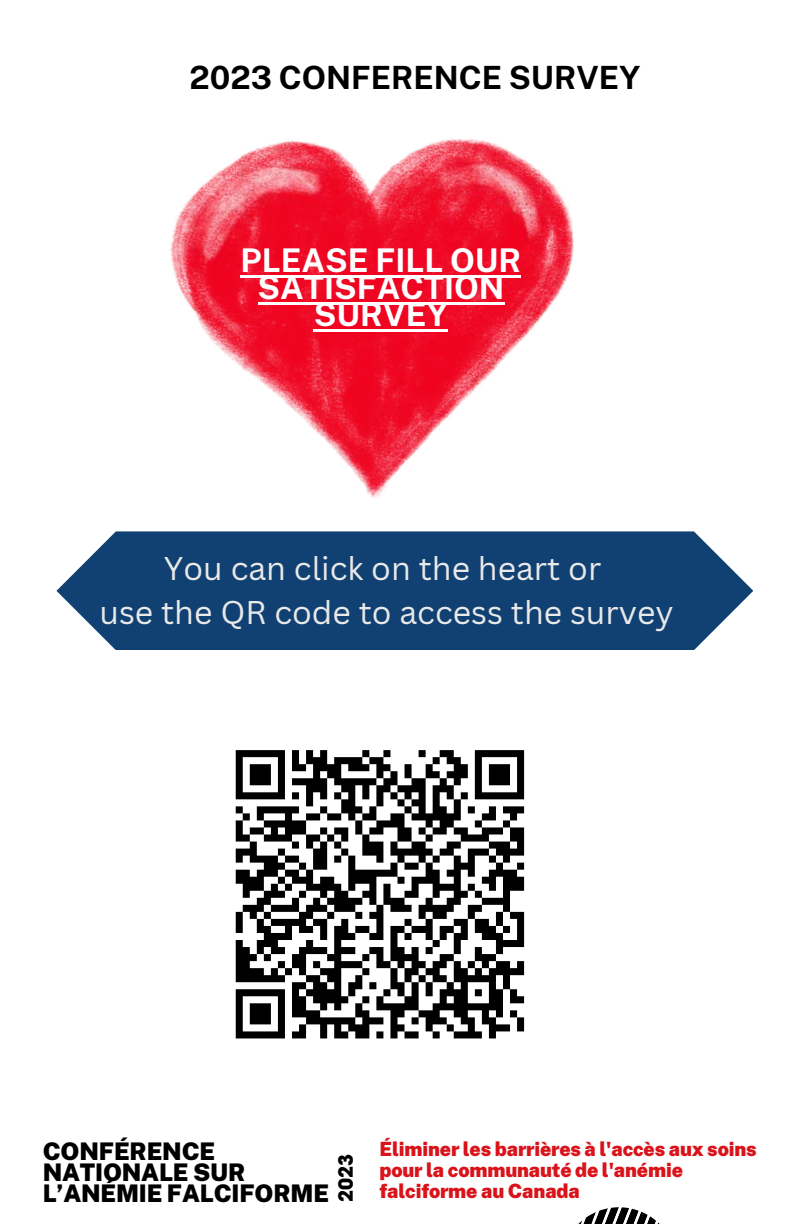
<style>
.page{position:relative;width:792px;height:1224px;background:#fff}
.page>*{position:absolute;margin:0;border:0;box-sizing:border-box;transform-origin:0 0}
.t1{font:700 32.6px/27px "Public Sans";color:#fff;text-align:center}
.t2{font:32px/43.6px "Canva Sans";color:#e9e9e9;text-align:center}
.t3{font:700 32px "Public Sans";color:#000}
.t4{font:900 24.2px/21px "Public Sans";letter-spacing:-.005em;color:#000}
.t5{font:900 19.6px/21px "Public Sans";letter-spacing:-.005em;color:#da131a}
.t6{font:700 19.6px "ITC Avant Garde Pro";color:#000}
</style>
<div class="page">
<img style="left:170px;top:138px;width:404px;height:360px">
<svg style="left:578px;top:1207px;width:82px;height:17px"></svg>
<svg style="left:235px;top:750px;width:290px;height:289px"></svg>
<hr style="left:241px;top:275px;width:280px;height:3px;background:#fff">
<hr style="left:258px;top:302px;width:246px;height:3px;background:#fff">
<hr style="left:314px;top:329px;width:134px;height:3px;background:#fff">
<svg style="left:56px;top:531px;width:697px;height:119px;background:#25517e"></svg>
<h2 class="t3" style="left:190px;top:59px;width:452px">2023 CONFERENCE SURVEY</h2>
<h1 class="t1" style="left:241px;top:246px;width:282px">PLEASE FILL OUR<br>SATISFACTION<br>SURVEY</h1>
<h2 class="t2" style="left:99px;top:546px;width:576px">You can click on the heart or<br>use the QR code to access the survey</h2>
<p class="t4" style="left:43px;top:1141px;width:288px">CONFÉRENCE<br>NATIONALE SUR<br>L’ANÉMIE FALCIFORME</p>
<p class="t6" style="left:338px;top:1202px;width:50px;rotate:-90deg">2023</p>
<p class="t5" style="left:380px;top:1139px;width:379px">Éliminer les barrières à l'accès aux soins pour la communauté de l'anémie falciforme au Canada</p>
</div>
